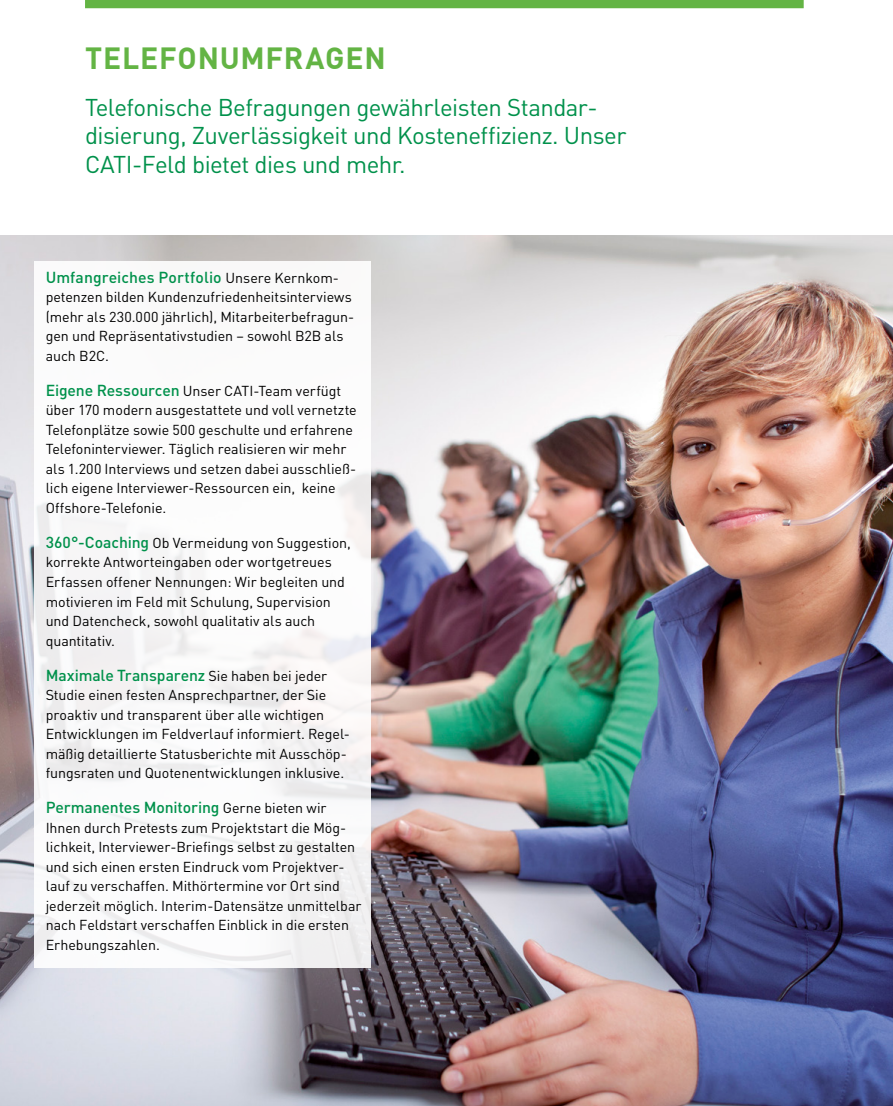
<style>
.page{position:relative;width:893px;height:1106px;background:#fff}
.page>*{position:absolute;margin:0;border:0;box-sizing:border-box;transform-origin:0 0}
.t1{font:700 30px "DIN Offc Pro";letter-spacing:.025em;color:#63b444}
.t2{font:24px/28.5px "DIN";letter-spacing:-.025em;color:#00914b}
.t3{font:500 15.75px "DIN";color:#00914b}
.t4{font:14.25px/19.5px "DIN";letter-spacing:-.005em;color:#000}
.s1{font-weight:400;font-size:14.25px;color:#000}
.s2{font-weight:500;font-size:15.75px;color:#00914b}
</style>
<div class="page">
<div style="left:85px;top:0;width:719px;height:8px;background:#63b444"></div>
<img style="left:0;top:236px;width:893px;height:870px">
<div style="left:35px;top:261px;width:336px;height:706px;background:#fff"></div>
<h1 class="t1" style="left:85px;top:34px;width:302px">TELEFONUMFRAGEN</h1>
<h2 class="t2" style="left:85px;top:93px;width:543px">Telefonische Befragungen gewährleisten Standar&shy;disierung, Zuverlässigkeit und Kosteneffizienz. Unser<br>CATI-Feld bietet dies und mehr.</h2>
<p class="t3" style="left:46px;top:266px;width:295px">Umfangreiches Portfolio <span class="s1">Unsere Kernkom-</span></p>
<p class="t4" style="left:46px;top:287px;width:310px">petenzen bilden Kundenzufriedenheitsinterviews (mehr als 230.000 jährlich), Mitarbeiterbefragun&shy;gen und Repräsentativstudien – sowohl B2B als auch B2C.</p>
<p class="t4" style="left:46px;top:381px;width:313px"><span class="s2">Eigene Ressourcen</span> Unser CATI-Team verfügt über 170 modern ausgestattete und voll vernetzte Telefonplätze sowie 500 geschulte und erfahrene Telefoninterviewer. Täglich realisieren wir mehr als 1.200 Interviews und setzen dabei ausschließ&shy;lich eigene Interviewer-Ressourcen ein, keine Offshore-Telefonie.</p>
<p class="t4" style="left:46px;top:533px;width:307px"><span class="s2">360°-Coaching</span> Ob Vermeidung von Suggestion, korrekte Antworteingaben oder wortgetreues Erfassen offener Nennungen: Wir begleiten und motivieren im Feld mit Schulung, Supervision und Datencheck, sowohl qualitativ als auch quantitativ.</p>
<p class="t3" style="left:46px;top:664px;width:283px">Maximale Transparenz <span class="s1">Sie haben bei jeder</span></p>
<p class="t4" style="left:46px;top:685px;width:306px">Studie einen festen Ansprechpartner, der Sie proaktiv und transparent über alle wichtigen Entwicklungen im Feldverlauf informiert. Regel&shy;mäßig detaillierte Statusberichte mit Ausschöp&shy;fungsraten und Quotenentwicklungen inklusive.</p>
<p class="t3" style="left:46px;top:797px;width:282px">Permanentes Monitoring <span class="s1">Gerne bieten wir</span></p>
<p class="t4" style="left:46px;top:818px;width:317px">Ihnen durch Pretests zum Projektstart die Mög&shy;lichkeit, Interviewer-Briefings selbst zu gestalten und sich einen ersten Eindruck vom Projektver&shy;lauf zu verschaffen. Mithörtermine vor Ort sind jederzeit möglich. Interim-Datensätze unmittelbar nach Feldstart verschaffen Einblick in die ersten Erhebungszahlen.</p>
</div>
